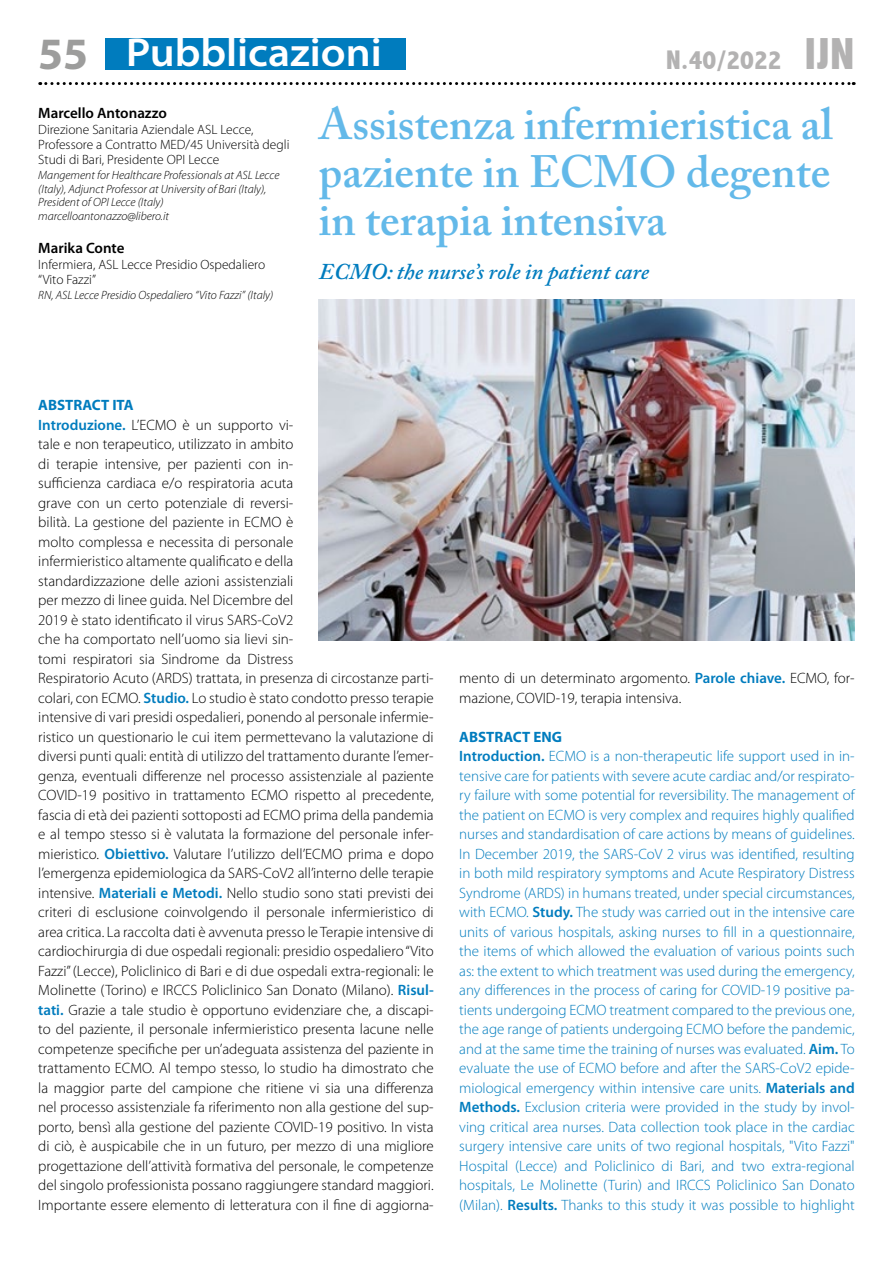
<style>
.page{position:relative;width:893px;height:1263px;background:#fff}
.page>*{position:absolute;margin:0;border:0;box-sizing:border-box;transform-origin:0 0}
.t1{font:600 45px/48px "Adobe Caslon Pro";color:#63b9e9;text-align:justify}
.t2{font:700 45px "Myriad Pro";color:#9d9d9c}
.t3{font:600 semi-expanded 40.5px "Myriad Pro";color:#fff}
.t4{font:800 condensed 27px "Abadi";color:#b3b2b2}
.t5{font:italic 600 22.5px "Adobe Caslon Pro";color:#007cbe}
.t6{font:300 15px/19.5px "Myriad Pro";color:#000}
.t7{font:300 15px/19.5px "Myriad Pro";color:#007cbe}
.t8{font:600 15px "Myriad Pro";color:#000}
.t9{font:300 13.5px/15px "Myriad Pro";color:#000}
.t10{font:italic 300 12px/13.5px "Myriad Pro";color:#000}
.s1{font-size:45px}
.s2{font-weight:700;color:#007cbe}
.s3{font-weight:600;color:#007cbe}
.s4{font-weight:700}
.s5{font-weight:600}
</style>
<div class="page">
<svg style="left:40px;top:82px;width:814px;height:3px"></svg>
<div style="left:105px;top:38px;width:301px;height:31px;background:#007cbe"></div>
<img style="left:319px;top:299px;width:536px;height:341px">
<h2 class="t3" style="left:126px;top:30px;width:257px">Pubblicazioni</h2>
<h1 class="t2" style="left:38px;top:24px;width:51px">55</h1>
<h3 class="t4" style="left:666px;top:45px;width:190px">N.40/2022 <span class="s1">IJN</span></h3>
<h1 class="t1" style="left:319px;top:100px;width:515px">Assistenza infermieristica al paziente in ECMO degente in terapia intensiva</h1>
<h3 class="t5" style="left:319px;top:258px;width:332px">ECMO: the nurse’s role in patient care</h3>
<p class="t8" style="left:38px;top:103px;width:130px">Marcello Antonazzo</p>
<p class="t9" style="left:38px;top:122px;width:253px">Direzione Sanitaria Aziendale ASL Lecce,<br>Professore a Contratto MED/45 Università degli<br>Studi di Bari, Presidente OPI Lecce</p>
<p class="t10" style="left:38px;top:169px;width:243px">Mangement for Healthcare Professionals at ASL Lecce (Italy), Adjunct Professor at University of Bari (Italy), President of OPI Lecce (Italy) marcelloantonazzo@libero.it</p>
<p class="t8" style="left:38px;top:238px;width:88px">Marika Conte</p>
<p class="t9" style="left:38px;top:257px;width:229px">Infermiera, ASL Lecce Presidio Ospedaliero “Vito Fazzi”</p>
<p class="t10" style="left:38px;top:289px;width:236px">RN, ASL Lecce Presidio Ospedaliero “Vito Fazzi” (Italy)</p>
<p class="t6" style="left:38px;top:396px;width:397px"><span class="s2">ABSTRACT ITA<br></span><span class="s3">Introduzione.</span> L’ECMO è un supporto vi-<br>tale e non terapeutico, utilizzato in ambito<br>di terapie intensive, per pazienti con in-<br>sufficienza cardiaca e/o respiratoria acuta<br>grave con un certo potenziale di reversi-<br>bilità. La gestione del paziente in ECMO è<br>molto complessa e necessita di personale<br>infermieristico altamente qualificato e della<br>standardizzazione delle azioni assistenziali<br>per mezzo di linee guida. Nel Dicembre del<br>2019 è stato identificato il virus SARS-CoV2<br>che ha comportato nell’uomo sia lievi sin-<br>tomi respiratori sia Sindrome da Distress<br>Respiratorio Acuto (ARDS) trattata, in presenza di circostanze parti&shy;colari, con ECMO. <span class="s3">Studio.</span> Lo studio è stato condotto presso terapie intensive di vari presidi ospedalieri, ponendo al personale infermie&shy;ristico un questionario le cui item permettevano la valutazione di diversi punti quali: entità di utilizzo del trattamento durante l’emer&shy;genza, eventuali differenze nel processo assistenziale al paziente COVID-19 positivo in trattamento ECMO rispetto al precedente, fascia di età dei pazienti sottoposti ad ECMO prima della pandemia e al tempo stesso si è valutata la formazione del personale infer&shy;mieristico. <span class="s3">Obiettivo.</span> Valutare l’utilizzo dell’ECMO prima e dopo l’emergenza epidemiologica da SARS-CoV2 all’interno delle terapie intensive. <span class="s3">Materiali e Metodi.</span> Nello studio sono stati previsti dei criteri di esclusione coinvolgendo il personale infermieristico di area critica. La raccolta dati è avvenuta presso le Terapie intensive di cardiochirurgia di due ospedali regionali: presidio ospedaliero “Vito Fazzi” (Lecce), Policlinico di Bari e di due ospedali extra-regionali: le Molinette (Torino) e IRCCS Policlinico San Donato (Milano). <span class="s3">Risul&shy;tati.</span> Grazie a tale studio è opportuno evidenziare che, a discapi&shy;to del paziente, il personale infermieristico presenta lacune nelle competenze specifiche per un’adeguata assistenza del paziente in trattamento ECMO. Al tempo stesso, lo studio ha dimostrato che la maggior parte del campione che ritiene vi sia una differenza nel processo assistenziale fa riferimento non alla gestione del sup&shy;porto, bensì alla gestione del paziente COVID-19 positivo. In vista di ciò, è auspicabile che in un futuro, per mezzo di una migliore progettazione dell’attività formativa del personale, le competenze del singolo professionista possano raggiungere standard maggiori.<br>Importante essere elemento di letteratura con il fine di aggiorna-</p>
<p class="t6" style="left:459px;top:669px;width:397px">mento di un determinato argomento. <span class="s3">Parole chiave.</span> ECMO, for&shy;mazione, COVID-19, terapia intensiva.</p>
<p class="t7" style="left:459px;top:727px;width:397px"><span class="s4">ABSTRACT ENG<br></span><span class="s5">Introduction.</span> ECMO is a non-therapeutic life support used in in&shy;tensive care for patients with severe acute cardiac and/or respirato&shy;ry failure with some potential for reversibility. The management of the patient on ECMO is very complex and requires highly qualified nurses and standardisation of care actions by means of guidelines.<br>In December 2019, the SARS-CoV 2 virus was identified, resulting in both mild respiratory symptoms and Acute Respiratory Distress Syndrome (ARDS) in humans treated, under special circumstances, with ECMO. <span class="s5">Study.</span> The study was carried out in the intensive care units of various hospitals, asking nurses to fill in a questionnaire, the items of which allowed the evaluation of various points such as: the extent to which treatment was used during the emergency, any differences in the process of caring for COVID-19 positive pa&shy;tients undergoing ECMO treatment compared to the previous one, the age range of patients undergoing ECMO before the pandemic, and at the same time the training of nurses was evaluated. <span class="s5">Aim.</span> To evaluate the use of ECMO before and after the SARS-CoV2 epide&shy;miological emergency within intensive care units. <span class="s5">Materials and Methods.</span> Exclusion criteria were provided in the study by invol&shy;ving critical area nurses. Data collection took place in the cardiac surgery intensive care units of two regional hospitals, "Vito Fazzi" Hospital (Lecce) and Policlinico di Bari, and two extra-regional hospitals, Le Molinette (Turin) and IRCCS Policlinico San Donato (Milan). <span class="s5">Results.</span> Thanks to this study it was possible to highlight</p>
</div>
